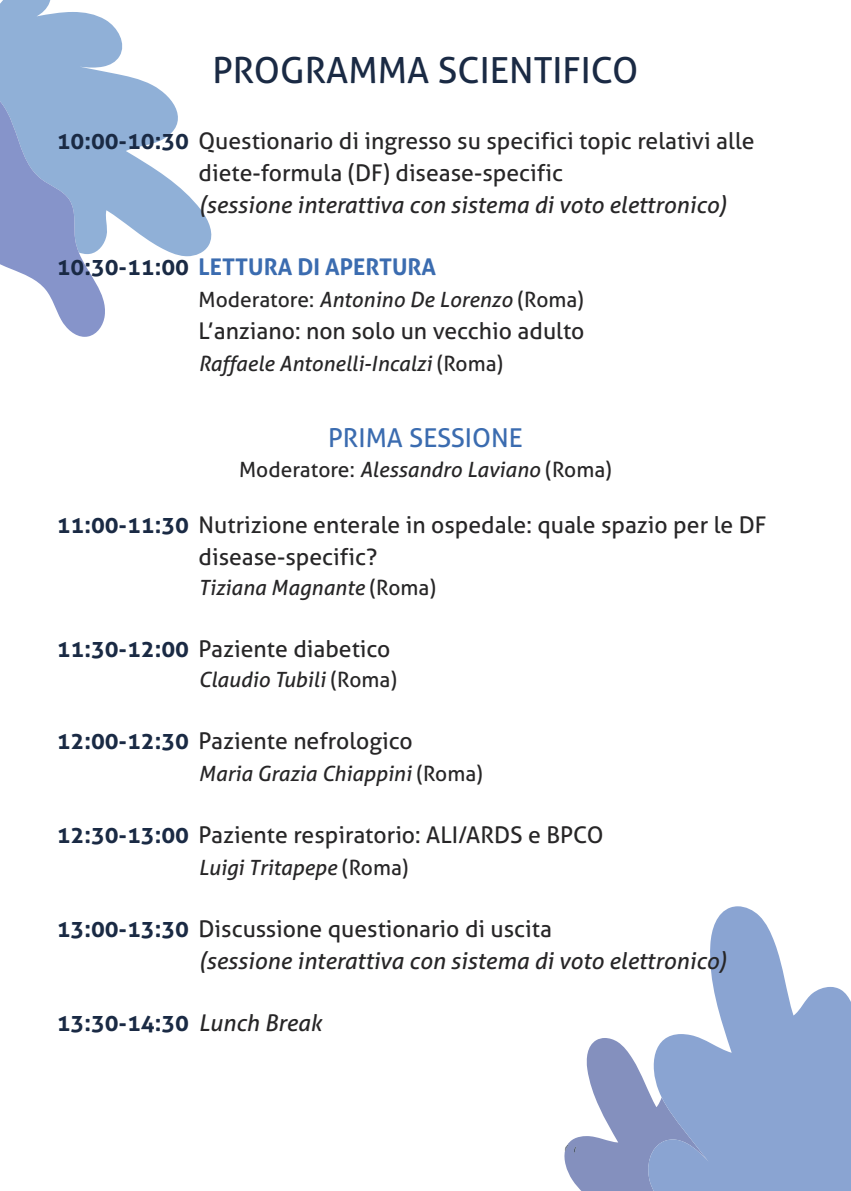
<style>
.page{position:relative;width:851px;height:1191px;background:#fff}
.page>*{position:absolute;margin:0;border:0;box-sizing:border-box;transform-origin:0 0}
.t1{font:36px "Aller";color:#1a2a44}
.t2{font:26px "Aller";color:#3b6cb0}
.t3{font:23px/32px "Aller";color:#272627}
.t4{font:italic 23px/32px "Aller";color:#272627}
.t5{font:700 23px "Aller";color:#3b6cb0}
.t6{font:700 23px "Aller";color:#1a2a44}
.t7{font:italic 21px "Aller";color:#272627}
.t8{font:21px "Aller";color:#272627}
.s1{font-weight:700;color:#1a2a44}
.s2{color:#1a2a44}
.s3{font-style:italic}
.s4{font-style:normal}
.s5{font-weight:700;font-style:normal;color:#1a2a44}
.s6{font-weight:400;font-style:italic;color:#272627}
</style>
<div class="page">
<svg style="left:0;top:0;width:212px;height:256px;fill:#90b0d7"></svg>
<svg style="left:0;top:81px;width:107px;height:256px"></svg>
<svg style="left:666px;top:906px;width:184px;height:285px;fill:#8aa4d2"></svg>
<svg style="left:564px;top:1038px;width:147px;height:153px"></svg>
<h1 class="t1" style="left:212px;top:50px;width:427px">PROGRAMMA SCIENTIFICO</h1>
<p class="t3" style="left:198px;top:125px;width:557px;text-indent:-142px"><span class="s1">10:00-10:30</span> Questionario di ingresso su specifici topic relativi alle diete-formula (DF) disease-specific</p>
<p class="t4" style="left:198px;top:189px;width:529px">(sessione interattiva con sistema di voto elettronico)</p>
<p class="t5" style="left:57px;top:253px;width:381px"><span class="s2">10:30-11:00</span> LETTURA DI APERTURA</p>
<p class="t8" style="left:198px;top:287px;width:387px">Moderatore: <span class="s3">Antonino De Lorenzo</span> (Roma)</p>
<p class="t3" style="left:198px;top:315px;width:387px">L’anziano: non solo un vecchio adulto</p>
<p class="t7" style="left:198px;top:351px;width:306px">Raffaele Antonelli-Incalzi <span class="s4">(Roma)</span></p>
<p class="t2" style="left:328px;top:423px;width:196px">PRIMA SESSIONE</p>
<p class="t8" style="left:239px;top:457px;width:374px">Moderatore: <span class="s3">Alessandro Laviano</span> (Roma)</p>
<p class="t3" style="left:198px;top:509px;width:569px;text-indent:-142px"><span class="s1">11:00-11:30</span> Nutrizione enterale in ospedale: quale spazio per le DF disease-specific?</p>
<p class="t7" style="left:198px;top:575px;width:239px">Tiziana Magnante <span class="s4">(Roma)</span></p>
<p class="t3" style="left:57px;top:633px;width:335px"><span class="s1">11:30-12:00</span> Paziente diabetico</p>
<p class="t7" style="left:198px;top:667px;width:200px">Claudio Tubili <span class="s4">(Roma)</span></p>
<p class="t3" style="left:57px;top:725px;width:357px"><span class="s1">12:00-12:30</span> Paziente nefrologico</p>
<p class="t7" style="left:198px;top:761px;width:286px">Maria Grazia Chiappini <span class="s4">(Roma)</span></p>
<p class="t3" style="left:57px;top:819px;width:548px"><span class="s1">12:30-13:00</span> Paziente respiratorio: ALI/ARDS e BPCO</p>
<p class="t7" style="left:198px;top:855px;width:211px">Luigi Tritapepe <span class="s4">(Roma)</span></p>
<p class="t4" style="left:198px;top:913px;width:529px;text-indent:-142px"><span class="s5">13:00-13:30</span> <span class="s4">Discussione questionario di uscita<br></span>(sessione interattiva con sistema di voto elettronico)</p>
<p class="t6" style="left:57px;top:1009px;width:266px">13:30-14:30 <span class="s6">Lunch Break</span></p>
</div>
